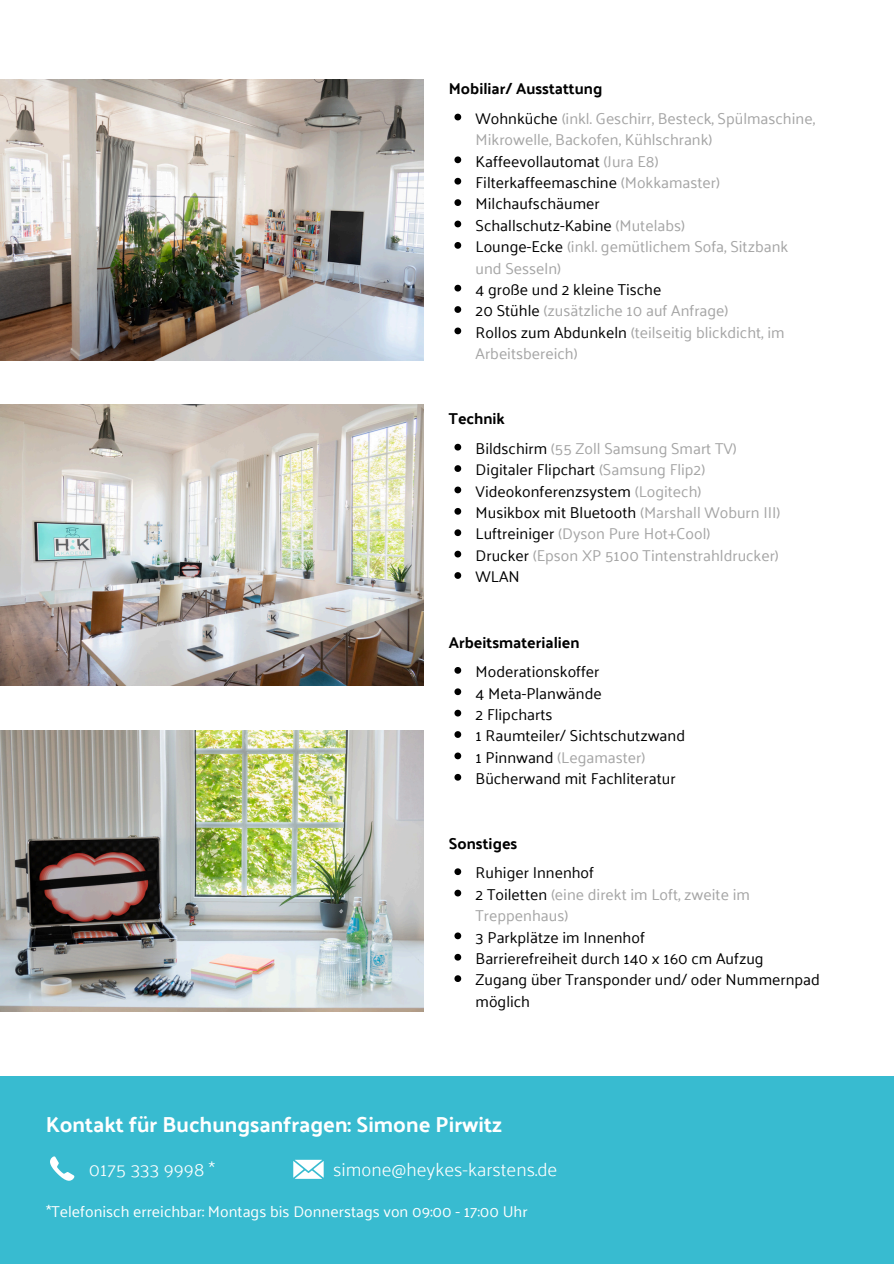
<style>
.page{position:relative;width:894px;height:1264px;background:#fff}
.page>*{position:absolute;margin:0;border:0;box-sizing:border-box;transform-origin:0 0}
.t1{font:700 21.75px "Palanquin";color:#fff}
.t2{font:300 18.75px "Palanquin";color:#fff}
.t3{font:15.75px/21.3px "Palanquin";color:#000}
.t4{font:15.75px/21.3px "Palanquin";color:#a5a5a5}
.t5{font:15.75px "Palanquin";color:#fff}
.t6{font:15.75px "Palanquin Dark";color:#000}
.s1{color:#000}
.s2{color:#a5a5a5}
</style>
<div class="page">
<div style="left:0;top:1075px;width:893px;height:188px;background:#38bbd0"></div>
<img style="left:0;top:79px;width:423px;height:281px">
<img style="left:0;top:404px;width:423px;height:282px">
<img style="left:0;top:730px;width:423px;height:281px">
<svg style="left:293px;top:1159px;width:30px;height:19px"></svg>
<svg style="left:454px;top:868px;width:7px;height:7px"></svg>
<svg style="left:454px;top:889px;width:7px;height:7px"></svg>
<svg style="left:454px;top:932px;width:7px;height:7px"></svg>
<svg style="left:454px;top:953px;width:7px;height:7px"></svg>
<svg style="left:454px;top:975px;width:7px;height:7px"></svg>
<svg style="left:50px;top:1156px;width:24px;height:25px"></svg>
<svg style="left:454px;top:114px;width:7px;height:6px"></svg>
<svg style="left:454px;top:156px;width:7px;height:7px"></svg>
<svg style="left:454px;top:178px;width:7px;height:7px"></svg>
<svg style="left:454px;top:199px;width:7px;height:7px"></svg>
<svg style="left:454px;top:221px;width:7px;height:6px"></svg>
<svg style="left:454px;top:242px;width:7px;height:7px"></svg>
<svg style="left:454px;top:285px;width:7px;height:6px"></svg>
<svg style="left:454px;top:306px;width:7px;height:7px"></svg>
<svg style="left:454px;top:327px;width:7px;height:7px"></svg>
<svg style="left:454px;top:444px;width:7px;height:6px"></svg>
<svg style="left:454px;top:465px;width:7px;height:7px"></svg>
<svg style="left:454px;top:486px;width:7px;height:7px"></svg>
<svg style="left:454px;top:508px;width:7px;height:6px"></svg>
<svg style="left:454px;top:529px;width:7px;height:7px"></svg>
<svg style="left:454px;top:550px;width:7px;height:7px"></svg>
<svg style="left:454px;top:572px;width:7px;height:7px"></svg>
<svg style="left:454px;top:667px;width:7px;height:6px"></svg>
<svg style="left:454px;top:688px;width:7px;height:7px"></svg>
<svg style="left:454px;top:709px;width:7px;height:7px"></svg>
<svg style="left:454px;top:731px;width:7px;height:7px"></svg>
<svg style="left:454px;top:752px;width:7px;height:7px"></svg>
<svg style="left:454px;top:774px;width:7px;height:6px"></svg>
<p class="t6" style="left:448px;top:80px;width:155px">Mobiliar/ Ausstattung</p>
<p class="t4" style="left:475px;top:108px;width:341px"><span class="s1">Wohnküche</span> (inkl. Geschirr, Besteck, Spü lmaschine,<br>Mikrowelle, Backofen, Kü hlschrank)</p>
<p class="t3" style="left:475px;top:150px;width:184px">Kaffeevollautomat <span class="s2">(Jura E8)</span></p>
<p class="t3" style="left:475px;top:172px;width:246px">Filterkaffeemaschine <span class="s2">(Mokkamaster)</span></p>
<p class="t3" style="left:475px;top:193px;width:125px">Milchaufschäumer</p>
<p class="t3" style="left:475px;top:215px;width:211px">Schallschutz-Kabine <span class="s2">(Mutelabs)</span></p>
<p class="t4" style="left:475px;top:236px;width:314px"><span class="s1">Lounge-Ecke</span> (inkl. gemütlichem Sofa, Sitzbank und Sesseln)</p>
<p class="t3" style="left:475px;top:279px;width:187px">4 große und 2 kleine Tische</p>
<p class="t4" style="left:475px;top:300px;width:254px"><span class="s1">20 Stühle</span> (zusätzliche 10 auf Anfrage)</p>
<p class="t4" style="left:475px;top:321px;width:310px"><span class="s1">Rollos zum Abdunkeln</span> (teilseitig blickdicht, im<br>Arbeitsbereich)</p>
<p class="t6" style="left:448px;top:410px;width:58px">Technik</p>
<p class="t4" style="left:475px;top:438px;width:263px"><span class="s1">Bildschirm</span> (55 Zoll Samsung Smart TV)</p>
<p class="t3" style="left:475px;top:459px;width:231px">Digitaler Flipchart <span class="s2">(Samsung Flip2)</span></p>
<p class="t3" style="left:475px;top:480px;width:227px">Videokonferenzsystem <span class="s2">(Logitech)</span></p>
<p class="t3" style="left:475px;top:502px;width:306px">Musikbox mit Bluetooth <span class="s2">(Marshall Woburn III)</span></p>
<p class="t4" style="left:475px;top:523px;width:236px"><span class="s1">Luftreiniger</span> (Dyson Pure Hot+Cool)</p>
<p class="t4" style="left:475px;top:545px;width:304px"><span class="s1">Drucker</span> (Epson XP 5100 Tintenstrahldrucker)</p>
<p class="t3" style="left:475px;top:566px;width:46px">WLAN</p>
<p class="t6" style="left:448px;top:633px;width:132px">Arbeitsmaterialien</p>
<p class="t3" style="left:475px;top:661px;width:125px">Moderationskoffer</p>
<p class="t3" style="left:475px;top:682px;width:128px">4 Meta-Planwände</p>
<p class="t3" style="left:475px;top:703px;width:78px">2 Flipcharts</p>
<p class="t3" style="left:475px;top:725px;width:211px">1 Raumteiler/ Sichtschutzwand</p>
<p class="t4" style="left:475px;top:746px;width:171px"><span class="s1">1 Pinnwand</span> (Legamaster)</p>
<p class="t3" style="left:475px;top:768px;width:201px">Bücherwand mit Fachliteratur</p>
<p class="t6" style="left:448px;top:834px;width:70px">Sonstiges</p>
<p class="t3" style="left:475px;top:862px;width:120px">Ruhiger Innenhof</p>
<p class="t4" style="left:475px;top:883px;width:276px"><span class="s1">2 Toiletten</span> (eine direkt im Loft, zweite im<br>Treppenhaus)</p>
<p class="t3" style="left:475px;top:926px;width:171px">3 Parkplätze im Innenhof</p>
<p class="t3" style="left:475px;top:947px;width:289px">Barrierefreiheit durch 140 x 160 cm Aufzug</p>
<p class="t3" style="left:475px;top:969px;width:346px">Zugang ü ber Transponder und/ oder Nummernpad möglich</p>
<h1 class="t1" style="left:46px;top:1111px;width:457px">Kontakt für Buchungsanfragen: Simone Pirwitz</h1>
<p class="t2" style="left:89px;top:1158px;width:127px">0175 333 9998 *</p>
<p class="t2" style="left:333px;top:1158px;width:226px">simone@heykes-karstens.de</p>
<p class="t5" style="left:46px;top:1202px;width:483px">*Telefonisch erreichbar: Montags bis Donnerstags von 09:00 - 17:00 Uhr</p>
</div>
